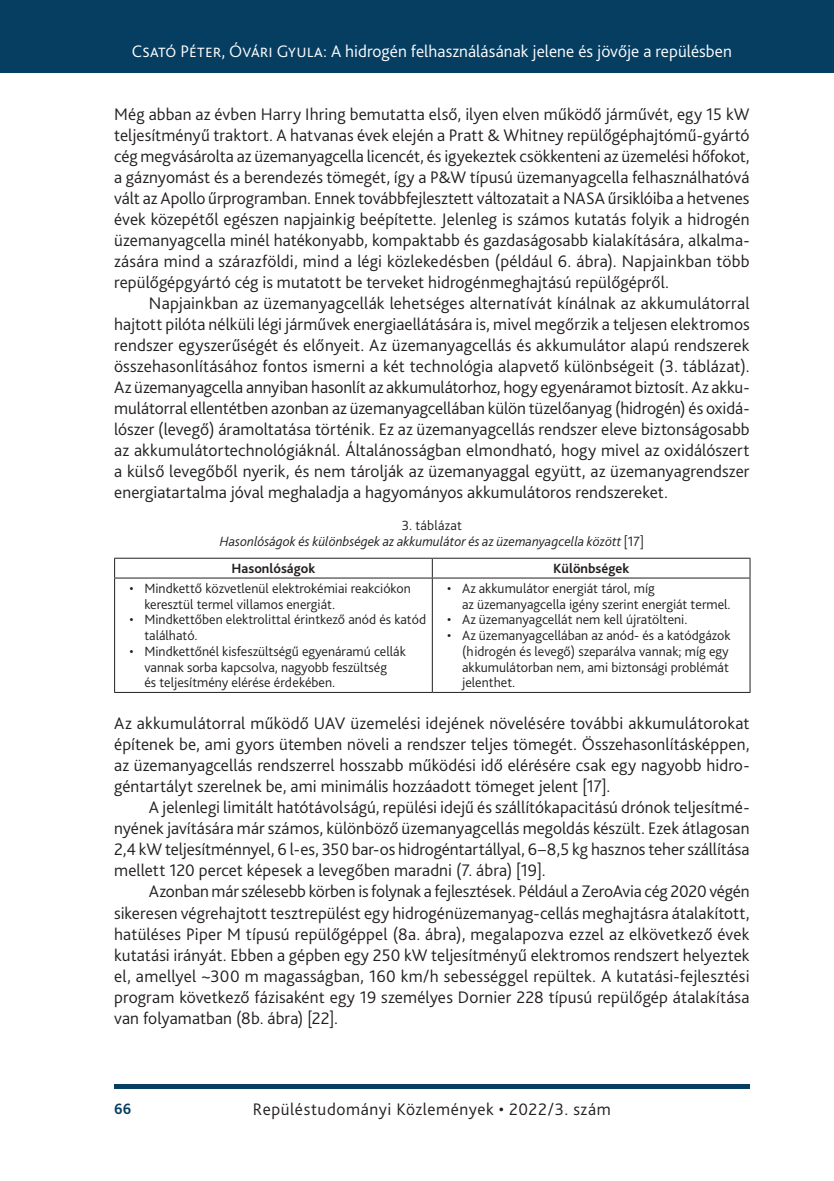
<style>
.page{position:relative;width:834px;height:1181px;background:#fff}
.page>*{position:absolute;margin:0;border:0;box-sizing:border-box;transform-origin:0 0}
._1__Body{font:300 17.5px/21px "Bliss Pro";letter-spacing:.005em;color:#231f20;text-align:justify}
._2__Body_1st_paragra{font:300 17.5px/21px "Bliss Pro";letter-spacing:.005em;color:#231f20;text-align:justify}
.t1{font:300 17.5px "Bliss Pro";color:#fff}
._1__Body-2{font:300 17.5px "Bliss Pro";letter-spacing:.03em;color:#231f20}
.t2{font:700 15.75px "Bliss Pro";color:#063e62;scale:.95 1}
.táblázat_cím{font:300 14px/15.8px "Bliss Pro";color:#231f20}
.Táblázat_képfőléírás{font:italic 300 14px "Bliss Pro";color:#231f20}
.táblázat_bold{font:700 14px "Bliss Pro";color:#231f20}
.s1{font-style:normal}
</style>
<div class="page">
<div style="left:0;top:0;width:833px;height:73px;background:#063e62"></div>
<hr style="left:833px;top:0;width:1px;height:73px;background:#063e62">
<div style="left:114px;top:1084px;width:635px;height:5px;background:#063e62"></div>
<hr style="left:114px;top:558px;width:318px;height:1px;background:#231f20">
<hr style="left:432px;top:558px;width:318px;height:1px;background:#231f20">
<hr style="left:114px;top:577px;width:318px;height:1px;background:#231f20">
<hr style="left:432px;top:577px;width:318px;height:1px;background:#231f20">
<hr style="left:114px;top:692px;width:318px;height:1px;background:#231f20">
<hr style="left:432px;top:692px;width:318px;height:1px;background:#231f20">
<svg style="left:114px;top:558px;width:1px;height:19px"></svg>
<hr style="left:114px;top:578px;width:1px;height:114px;background:#231f20">
<svg style="left:432px;top:558px;width:1px;height:19px"></svg>
<svg style="left:749px;top:558px;width:1px;height:19px"></svg>
<hr style="left:432px;top:578px;width:1px;height:114px;background:#231f20">
<hr style="left:749px;top:578px;width:1px;height:114px;background:#231f20">
<p class="t1" style="left:132px;top:41px;width:601px">Csató Péter, Óvári Gyula: A hidrogén felhasználásának jelene és jövője a repülésben</p>
<p class="_2__Body_1st_paragra" style="left:114px;top:103px;width:637px">Még abban az évben Harry Ihring bemutatta első, ilyen elven működő járművét, egy 15 kW teljesítményű traktort. A hatvanas évek elején a Pratt &amp; Whitney repülőgéphajtómű-gyártó cég megvásárolta az üzemanyagcella licencét, és igyekeztek csökkenteni az üzemelési hőfokot, a gáznyomást és a berendezés tömegét, így a P&amp;W típusú üzemanyagcella felhasználhatóvá vált az Apollo űrprogramban. Ennek továbbfejlesztett változatait a NASA űrsiklóiba a hetvenes évek közepétől egészen napjainkig beépítette. Jelenleg is számos kutatás folyik a hidrogén üzemanyagcella minél hatékonyabb, kompaktabb és gazdaságosabb kialakítására, alkalma&shy;zására mind a szárazföldi, mind a légi közlekedésben (például 6. ábra). Napjainkban több repülőgépgyártó cég is mutatott be terveket hidrogénmeghajtású repülőgépről.</p>
<p class="_1__Body" style="left:114px;top:292px;width:637px;text-indent:35px">Napjainkban az üzemanyagcellák lehetséges alternatívát kínálnak az akkumulátorral hajtott pilóta nélküli légi járművek energiaellátására is, mivel megőrzik a teljesen elektromos rendszer egyszerűségét és előnyeit. Az üzemanyagcellás és akkumulátor alapú rendszerek összehasonlításához fontos ismerni a két technológia alapvető különbségeit (3. táblázat).<br>Az üzemanyagcella annyiban hasonlít az akkumulátorhoz, hogy egyenáramot biztosít. Az akku&shy;mulátorral ellentétben azonban az üzemanyagcellában külön tüzelőanyag (hidrogén) és oxidá&shy;lószer (levegő) áramoltatása történik. Ez az üzemanyagcellás rendszer eleve biztonságosabb az akkumulátortechnológiáknál. Általánosságban elmondható, hogy mivel az oxidálószert a külső levegőből nyerik, és nem tárolják az üzemanyaggal együtt, az üzemanyagrendszer energiatartalma jóval meghaladja a hagyományos akkumulátoros rendszereket.</p>
<p class="táblázat_cím" style="left:402px;top:517px;width:62px">3. táblázat</p>
<p class="Táblázat_képfőléírás" style="left:220px;top:532px;width:425px">Hasonlóságok és különbségek az akkumulátor és az üzemanyagcella között <span class="s1">[17]</span></p>
<p class="táblázat_bold" style="left:231px;top:560px;width:85px">Hasonlóságok</p>
<p class="táblázat_bold" style="left:553px;top:560px;width:78px">Különbségek</p>
<p class="táblázat_cím" style="left:144px;top:580px;width:268px;text-indent:-15px">• Mindkettő közvetlenül elektrokémiai reakciókon keresztül termel villamos energiát.</p>
<p class="táblázat_cím" style="left:144px;top:611px;width:283px;text-indent:-15px">• Mindkettőben elektrolittal érintkező anód és katód található.</p>
<p class="táblázat_cím" style="left:144px;top:643px;width:263px;text-indent:-15px">• Mindkettőnél kisfeszültségű egyenáramú cellák vannak sorba kapcsolva, nagyobb feszültség<br>és teljesítmény elérése érdekében.</p>
<p class="táblázat_cím" style="left:462px;top:580px;width:270px;text-indent:-15px">• Az akkumulátor energiát tárol, míg<br>az üzemanyagcella igény szerint energiát termel.</p>
<p class="táblázat_cím" style="left:447px;top:611px;width:242px">• Az üzemanyagcellát nem kell újratölteni.</p>
<p class="táblázat_cím" style="left:462px;top:627px;width:270px;text-indent:-15px">• Az üzemanyagcellában az anód- és a katódgázok (hidrogén és levegő) szeparálva vannak; míg egy akkumulátorban nem, ami biztonsági problémát jelenthet.</p>
<p class="_2__Body_1st_paragra" style="left:114px;top:712px;width:636px">Az akkumulátorral működő UAV üzemelési idejének növelésére további akkumulátorokat építenek be, ami gyors ütemben növeli a rendszer teljes tömegét. Összehasonlításképpen, az üzemanyagcellás rendszerrel hosszabb működési idő elérésére csak egy nagyobb hidro&shy;géntartályt szerelnek be, ami minimális hozzáadott tömeget jelent [17].</p>
<p class="_1__Body" style="left:114px;top:796px;width:636px;text-indent:35px">A jelenlegi limitált hatótávolságú, repülési idejű és szállítókapacitású drónok teljesítmé&shy;nyének javítására már számos, különböző üzemanyagcellás megoldás készült. Ezek átlagosan 2,4 kW teljesítménnyel, 6 l-es, 350 bar-os hidrogéntartállyal, 6–8,5 kg hasznos teher szállítása mellett 120 percet képesek a levegőben maradni (7. ábra) [19].</p>
<p class="_1__Body" style="left:114px;top:880px;width:636px;text-indent:35px">Azonban már szélesebb körben is folynak a fejlesztések. Például a ZeroAvia cég 2020 végén sikeresen végrehajtott tesztrepülést egy hidrogénüzemanyag-cellás meghajtásra átalakított, hatüléses Piper M típusú repülőgéppel (8a. ábra), megalapozva ezzel az elkövetkező évek kutatási irányát. Ebben a gépben egy 250 kW teljesítményű elektromos rendszert helyeztek el, amellyel ~300 m magasságban, 160 km/h sebességgel repültek. A kutatási-fejlesztési program következő fázisaként egy 19 személyes Dornier 228 típusú repülőgép átalakítása van folyamatban (8b. ábra) [22].</p>
<p class="t2" style="left:114px;top:1099px;width:20px">66</p>
<p class="_1__Body-2" style="left:253px;top:1098px;width:359px">Repüléstudományi Közlemények • 2022/3. szám</p>
</div>
